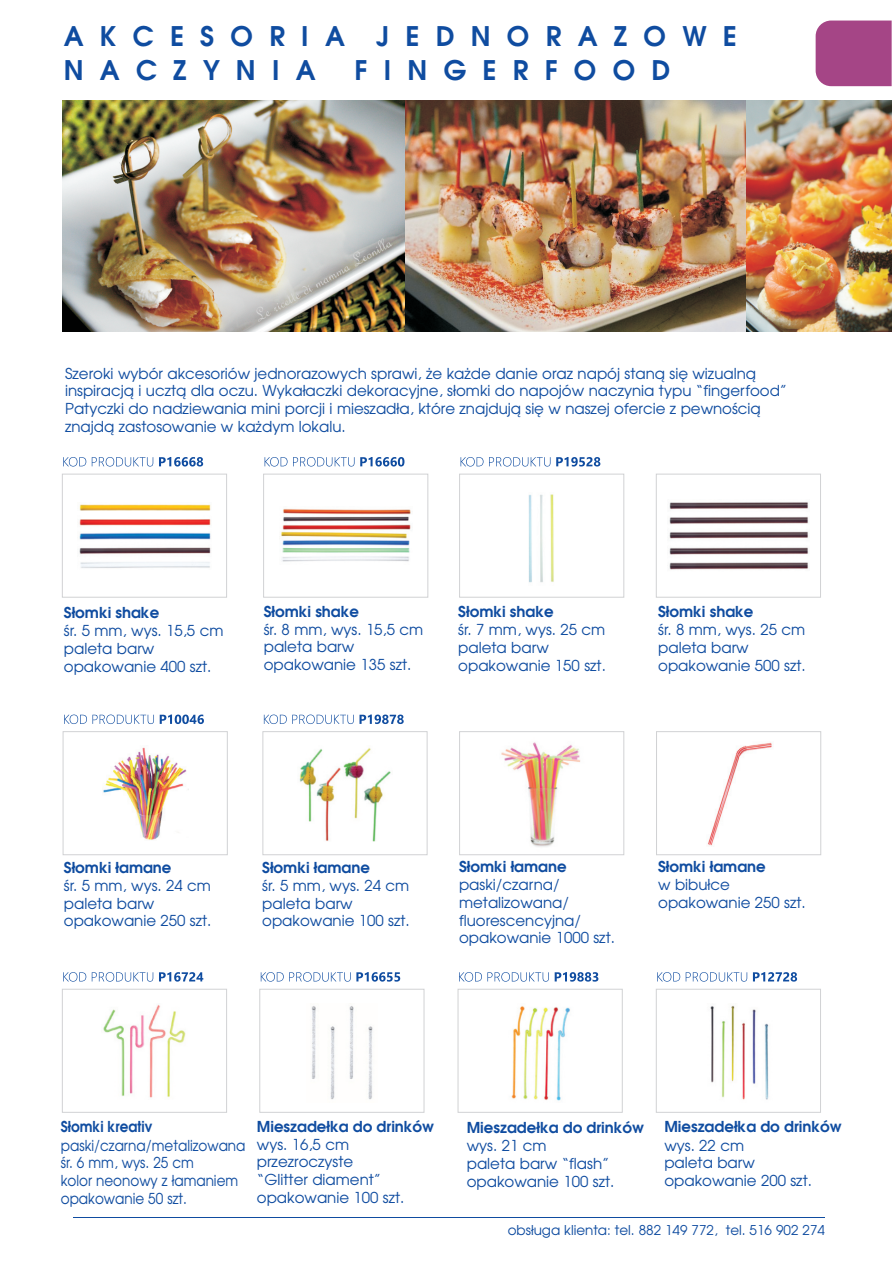
<style>
.page{position:relative;width:893px;height:1263px;background:#fff}
.page>*{position:absolute;margin:0;border:0;box-sizing:border-box;transform-origin:0 0}
.t1{font:700 26.85px/33.5px "Avalon";letter-spacing:.605em;color:#0f4ca0}
.t2{font:15px/17.7px "Avalon";color:#0f4ca0}
.t3{font:700 15px "Avalon";color:#0f4ca0}
.t4{font:15px/17.7px "Avalon";color:#0f4ca0;scale:.91 1}
.t5{font:700 15px "Avalon";color:#0f4ca0;scale:.91 1}
.t6{font:13.5px "Avalon";color:#0f4ca0}
</style>
<div class="page">
<div style="left:816px;top:21px;width:76px;height:65px;background:#a54586"></div>
<img style="left:63px;top:101px;width:342px;height:230px">
<img style="left:405px;top:101px;width:341px;height:230px">
<img style="left:746px;top:101px;width:146px;height:230px">
<svg style="left:64px;top:714px;width:90px;height:10px"></svg>
<svg style="left:160px;top:714px;width:44px;height:10px"></svg>
<svg style="left:265px;top:457px;width:139px;height:9px"></svg>
<svg style="left:261px;top:972px;width:139px;height:10px"></svg>
<svg style="left:63px;top:972px;width:90px;height:10px"></svg>
<svg style="left:159px;top:972px;width:44px;height:10px"></svg>
<svg style="left:461px;top:457px;width:89px;height:9px"></svg>
<svg style="left:556px;top:457px;width:44px;height:9px"></svg>
<svg style="left:459px;top:972px;width:90px;height:10px"></svg>
<svg style="left:555px;top:972px;width:43px;height:10px"></svg>
<svg style="left:264px;top:714px;width:140px;height:10px"></svg>
<svg style="left:657px;top:972px;width:90px;height:10px"></svg>
<svg style="left:753px;top:972px;width:44px;height:9px"></svg>
<svg style="left:63px;top:457px;width:90px;height:9px"></svg>
<svg style="left:159px;top:457px;width:44px;height:9px"></svg>
<div style="left:63px;top:731px;width:164px;height:124px;background:#fff;border:1px solid #d1d2d4"></div>
<div style="left:263px;top:474px;width:165px;height:123px;background:#fff;border:1px solid #d1d2d4"></div>
<div style="left:260px;top:989px;width:164px;height:123px;background:#fff;border:1px solid #d1d2d4"></div>
<div style="left:62px;top:989px;width:165px;height:123px;background:#fff;border:1px solid #d1d2d4"></div>
<div style="left:459px;top:474px;width:165px;height:123px;background:#fff;border:1px solid #d1d2d4"></div>
<div style="left:458px;top:989px;width:164px;height:123px;background:#fff;border:1px solid #d1d2d4"></div>
<div style="left:263px;top:731px;width:164px;height:124px;background:#fff;border:1px solid #d1d2d4"></div>
<div style="left:459px;top:731px;width:165px;height:124px;background:#fff;border:1px solid #d1d2d4"></div>
<div style="left:656px;top:731px;width:165px;height:124px;background:#fff;border:1px solid #d1d2d4"></div>
<div style="left:656px;top:989px;width:165px;height:123px;background:#fff;border:1px solid #d1d2d4"></div>
<div style="left:62px;top:474px;width:165px;height:123px;background:#fff;border:1px solid #d1d2d4"></div>
<div style="left:656px;top:474px;width:165px;height:123px;background:#fff;border:1px solid #d1d2d4"></div>
<img style="left:103px;top:747px;width:84px;height:93px">
<img style="left:103px;top:1005px;width:83px;height:93px">
<img style="left:299px;top:748px;width:92px;height:93px">
<img style="left:79px;top:504px;width:132px;height:64px">
<img style="left:281px;top:508px;width:130px;height:54px">
<img style="left:528px;top:494px;width:26px;height:89px">
<img style="left:311px;top:1006px;width:62px;height:94px">
<img style="left:511px;top:1006px;width:59px;height:95px">
<img style="left:710px;top:1005px;width:59px;height:95px">
<img style="left:501px;top:742px;width:80px;height:105px">
<img style="left:669px;top:502px;width:140px;height:68px">
<img style="left:708px;top:742px;width:64px;height:104px">
<hr style="left:74px;top:1217px;width:751px;height:1px;background:#0f4ca0">
<h1 class="t1" style="left:64px;top:22px;width:675px">AKCESORIA JEDNORAZOWE<br>NACZYNIA</h1>
<h1 class="t1" style="left:355px;top:56px;width:317px">FINGERFOOD</h1>
<p class="t2" style="left:65px;top:365px;width:724px">Szeroki wybór akcesoriów jednorazowych sprawi, ¿e ka¿de danie oraz napój stan¹ siê wizualn¹ inspiracj¹ i uczt¹ dla oczu. Wyka³aczki dekoracyjne, s³omki do napojów naczynia typu “fingerfood” Patyczki do nadziewania mini porcji i mieszad³a, które znajduj¹ siê w naszej ofercie z pewnoœci¹ znajd¹ zastosowanie w ka¿dym lokalu.</p>
<p class="t3" style="left:64px;top:606px;width:97px">S³omki shake</p>
<p class="t2" style="left:64px;top:623px;width:161px">œr. 5 mm, wys. 15,5 cm paleta barw opakowanie 400 szt.</p>
<p class="t3" style="left:264px;top:605px;width:97px">S³omki shake</p>
<p class="t2" style="left:264px;top:621px;width:161px">œr. 8 mm, wys. 15,5 cm paleta barw opakowanie 135 szt.</p>
<p class="t3" style="left:458px;top:606px;width:97px">S³omki shake</p>
<p class="t2" style="left:458px;top:622px;width:149px">œr. 7 mm, wys. 25 cm paleta barw opakowanie 150 szt.</p>
<p class="t3" style="left:658px;top:606px;width:97px">S³omki shake</p>
<p class="t2" style="left:658px;top:622px;width:149px">œr. 8 mm, wys. 25 cm paleta barw opakowanie 500 szt.</p>
<p class="t3" style="left:64px;top:861px;width:109px">S³omki ³amane</p>
<p class="t2" style="left:64px;top:878px;width:149px">œr. 5 mm, wys. 24 cm paleta barw opakowanie 250 szt.</p>
<p class="t3" style="left:262px;top:861px;width:109px">S³omki ³amane</p>
<p class="t2" style="left:262px;top:878px;width:149px">œr. 5 mm, wys. 24 cm paleta barw opakowanie 100 szt.</p>
<p class="t3" style="left:459px;top:860px;width:109px">S³omki ³amane</p>
<p class="t2" style="left:459px;top:877px;width:157px">paski/czarna/ metalizowana/ fluorescencyjna/ opakowanie 1000 szt.</p>
<p class="t3" style="left:658px;top:860px;width:109px">S³omki ³amane</p>
<p class="t2" style="left:658px;top:877px;width:149px">w bibu³ce opakowanie 250 szt.</p>
<p class="t5" style="left:61px;top:1121px;width:102px">S³omki kreativ</p>
<p class="t4" style="left:61px;top:1137px;width:204px">paski/czarna/metalizowana œr. 6 mm, wys. 25 cm<br>kolor neonowy z ³amaniem opakowanie 50 szt.</p>
<p class="t3" style="left:257px;top:1120px;width:179px">Mieszade³ka do drinków</p>
<p class="t2" style="left:257px;top:1136px;width:149px">wys. 16,5 cm przezroczyste “Glitter diament” opakowanie 100 szt.</p>
<p class="t3" style="left:467px;top:1121px;width:179px">Mieszade³ka do drinków</p>
<p class="t2" style="left:467px;top:1138px;width:149px">wys. 21 cm<br>paleta barw “flash” opakowanie 100 szt.</p>
<p class="t3" style="left:664px;top:1121px;width:179px">Mieszade³ka do drinków</p>
<p class="t2" style="left:664px;top:1137px;width:149px">wys. 22 cm<br>paleta barw opakowanie 200 szt.</p>
<p class="t6" style="left:508px;top:1224px;width:319px">obs³uga klienta: tel. 882 149 772, tel. 516 902 274</p>
</div>
